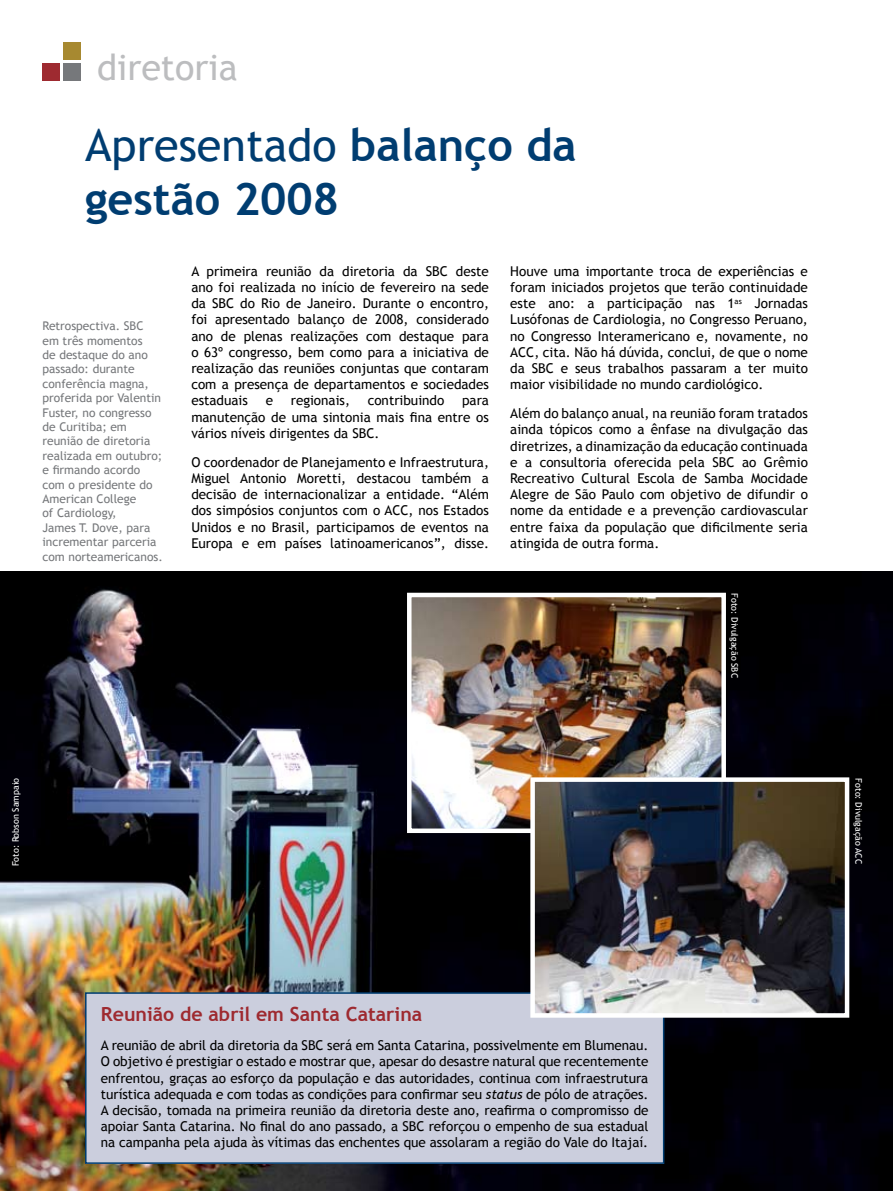
<style>
.page{position:relative;width:893px;height:1191px;background:#fff}
.page>*{position:absolute;margin:0;border:0;box-sizing:border-box;transform-origin:0 0}
.t1{font:700 45px/54px "Trebuchet MS";color:#003d71}
.t2{font:36px "Trebuchet MS";color:#bcbdbf}
.t3{font:700 19.5px "Trebuchet MS";color:#9e2a30}
.t4{font:13.5px/16.2px "Trebuchet MS";color:#000;text-align:justify}
.t5{font:12px/14.4px "Trebuchet MS";color:#76787b}
.t6{font:9px "Trebuchet MS";color:#fff}
.s1{font-weight:400}
.s2{font-style:italic}
</style>
<div class="page">
<div style="left:43px;top:63px;width:17px;height:17px;background:#9e2a30"></div>
<div style="left:63px;top:63px;width:18px;height:17px;background:#76787b"></div>
<div style="left:63px;top:43px;width:18px;height:17px;background:#a78930"></div>
<img style="left:0;top:571px;width:893px;height:620px">
<div style="left:86px;top:993px;width:578px;height:170px;background:#cbcedd"></div>
<div style="left:85px;top:992px;width:579px;height:171px;border:2px solid #003d71"></div>
<img style="left:412px;top:598px;width:309px;height:230px">
<div style="left:407px;top:593px;width:319px;height:240px;border:4px solid #fff"></div>
<img style="left:535px;top:782px;width:309px;height:230px">
<div style="left:530px;top:777px;width:319px;height:240px;border:4px solid #fff"></div>
<h2 class="t2" style="left:97px;top:46px;width:142px">diretoria</h2>
<h1 class="t1" style="left:85px;top:118px;width:493px"><span class="s1">Apresentado</span> balanço da gestão 2008</h1>
<p class="t5" style="left:43px;top:319px;width:122px">Retrospectiva. SBC em três momentos<br>de destaque do ano passado: durante conferência magna, proferida por Valentin<br>Fuster, no congresso de Curitiba; em reunião de diretoria realizada em outubro; e firmando acordo com o presidente do<br>American College<br>of Cardiology,<br>James T. Dove, para incrementar parceria com norteamericanos.</p>
<p class="t4" style="left:191px;top:263px;width:299px">A primeira reunião da diretoria da SBC deste ano foi realizada no início de fevereiro na sede da SBC do Rio de Janeiro. Durante o encontro, foi apresentado balanço de 2008, considerado ano de plenas realizações com destaque para o 63º congresso, bem como para a iniciativa de realização das reuniões conjuntas que contaram com a presença de departamentos e sociedades estaduais</p>
<p class="t4" style="left:266px;top:393px;width:9px">e</p>
<p class="t4" style="left:291px;top:393px;width:61px">regionais,</p>
<p class="t4" style="left:368px;top:393px;width:78px">contribuindo</p>
<p class="t4" style="left:191px;top:393px;width:299px;text-indent:271px">para manutenção de uma sintonia mais fina entre os vários níveis dirigentes da SBC.</p>
<p class="t4" style="left:191px;top:454px;width:299px">O coordenador de Planejamento e Infraestrutura, Miguel Antonio Moretti, destacou também a decisão de internacionalizar a entidade. “Além dos simpósios conjuntos com o ACC, nos Estados Unidos e no Brasil, participamos de eventos na Europa e em países latinoamericanos”, disse.</p>
<p class="t4" style="left:510px;top:263px;width:299px">Houve uma importante troca de experiências e foram iniciados projetos que terão continuidade este ano: a participação nas 1<sup>as</sup> Jornadas Lusófonas de Cardiologia, no Congresso Peruano, no Congresso Interamericano e, novamente, no ACC, cita. Não há dúvida, conclui, de que o nome da SBC e seus trabalhos passaram a ter muito maior visibilidade no mundo cardiológico.</p>
<p class="t4" style="left:510px;top:405px;width:299px">Além do balanço anual, na reunião foram tratados ainda tópicos como a ênfase na divulgação das diretrizes, a dinamização da educação continuada e a consultoria oferecida pela SBC ao Grêmio Recreativo Cultural Escola de Samba Mocidade Alegre de São Paulo com objetivo de difundir o nome da entidade e a prevenção cardiovascular entre faixa da população que dificilmente seria atingida de outra forma.</p>
<p class="t6" style="left:740px;top:593px;width:86px;rotate:90deg">Foto: Divulgação SBC</p>
<p class="t6" style="left:10px;top:866px;width:90px;rotate:-90deg">Foto: Robson Sampaio</p>
<p class="t6" style="left:864px;top:778px;width:87px;rotate:90deg">Foto: Divulgação ACC</p>
<h3 class="t3" style="left:101px;top:1002px;width:323px">Reunião de abril em Santa Catarina</h3>
<p class="t4" style="left:101px;top:1037px;width:549px">A reunião de abril da diretoria da SBC será em Santa Catarina, possivelmente em Blumenau.<br>O objetivo é prestigiar o estado e mostrar que, apesar do desastre natural que recentemente enfrentou, graças ao esforço da população e das autoridades, continua com infraestrutura turística adequada e com todas as condições para confirmar seu <span class="s2">status</span> de pólo de atrações.<br>A decisão, tomada na primeira reunião da diretoria deste ano, reafirma o compromisso de apoiar Santa Catarina. No final do ano passado, a SBC reforçou o empenho de sua estadual na campanha pela ajuda às vítimas das enchentes que assolaram a região do Vale do Itajaí.</p>
</div>
